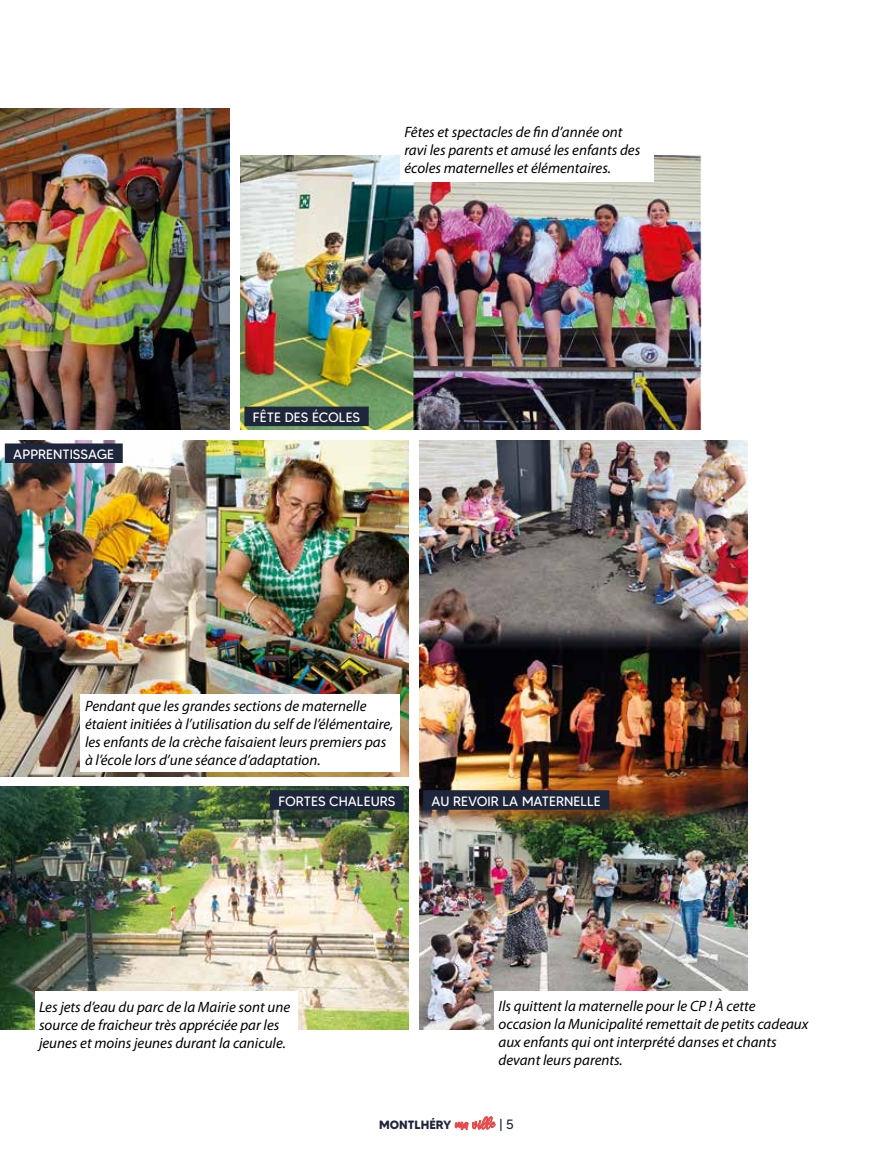
<style>
.page{position:relative;width:893px;height:1149px;background:#fff}
.page>*{position:absolute;margin:0;border:0;box-sizing:border-box;transform-origin:0 0}
.t1{font:italic 15px/18px "Myriad Pro";color:#000}
.t2{font:13.5px "MADE Tommy Soft";color:#fff}
.t3{font:700 12px "MADE Tommy Soft";color:#1e263b}
.s1{font-family:"raustila";font-weight:400;font-size:15px;color:#e9484a}
.s2{font-weight:400;font-size:13.5px}
</style>
<div class="page">
<img style="left:0;top:108px;width:230px;height:322px">
<img style="left:0;top:440px;width:409px;height:336px">
<div style="left:5px;top:443px;width:118px;height:20px;background:#1e263b"></div>
<img style="left:420px;top:440px;width:327px;height:588px">
<img style="left:241px;top:156px;width:461px;height:274px">
<div style="left:400px;top:117px;width:254px;height:64px;background:#fff"></div>
<div style="left:81px;top:693px;width:319px;height:78px;background:#fff"></div>
<div style="left:494px;top:990px;width:320px;height:84px;background:#fff"></div>
<div style="left:423px;top:790px;width:186px;height:19px;background:#1e263b"></div>
<img style="left:0;top:786px;width:409px;height:242px">
<div style="left:270px;top:790px;width:134px;height:19px;background:#1e263b"></div>
<div style="left:35px;top:991px;width:262px;height:65px;background:#fff"></div>
<div style="left:244px;top:406px;width:125px;height:20px;background:#1e263b"></div>
<p class="t2" style="left:13px;top:445px;width:102px">APPRENTISSAGE</p>
<p class="t1" style="left:404px;top:122px;width:237px">Fêtes et spectacles de fin d’année ont ravi les parents et amusé les enfants des écoles maternelles et élémentaires.</p>
<p class="t2" style="left:253px;top:408px;width:109px">FÊTE DES ÉCOLES</p>
<p class="t1" style="left:85px;top:696px;width:310px">Pendant que les grandes sections de maternelle étaient initiées à l’utilisation du self de l’élémentaire, les enfants de la crèche faisaient leurs premiers pas à l’école lors d’une séance d’adaptation.</p>
<p class="t2" style="left:278px;top:792px;width:118px">FORTES CHALEURS</p>
<p class="t2" style="left:432px;top:792px;width:171px">AU REVOIR LA MATERNELLE</p>
<p class="t1" style="left:39px;top:996px;width:253px">Les jets d’eau du parc de la Mairie sont une source de fraicheur très appréciée par les jeunes et moins jeunes durant la canicule.</p>
<p class="t1" style="left:499px;top:996px;width:311px">Ils quittent la maternelle pour le CP ! À cette occasion la Municipalité remettait de petits cadeaux aux enfants qui ont interprété danses et chants devant leurs parents.</p>
<p class="t3" style="left:379px;top:1117px;width:136px">MONTLHÉRY <span class="s1">ma ville</span> <span class="s2">| 5</span></p>
</div>
